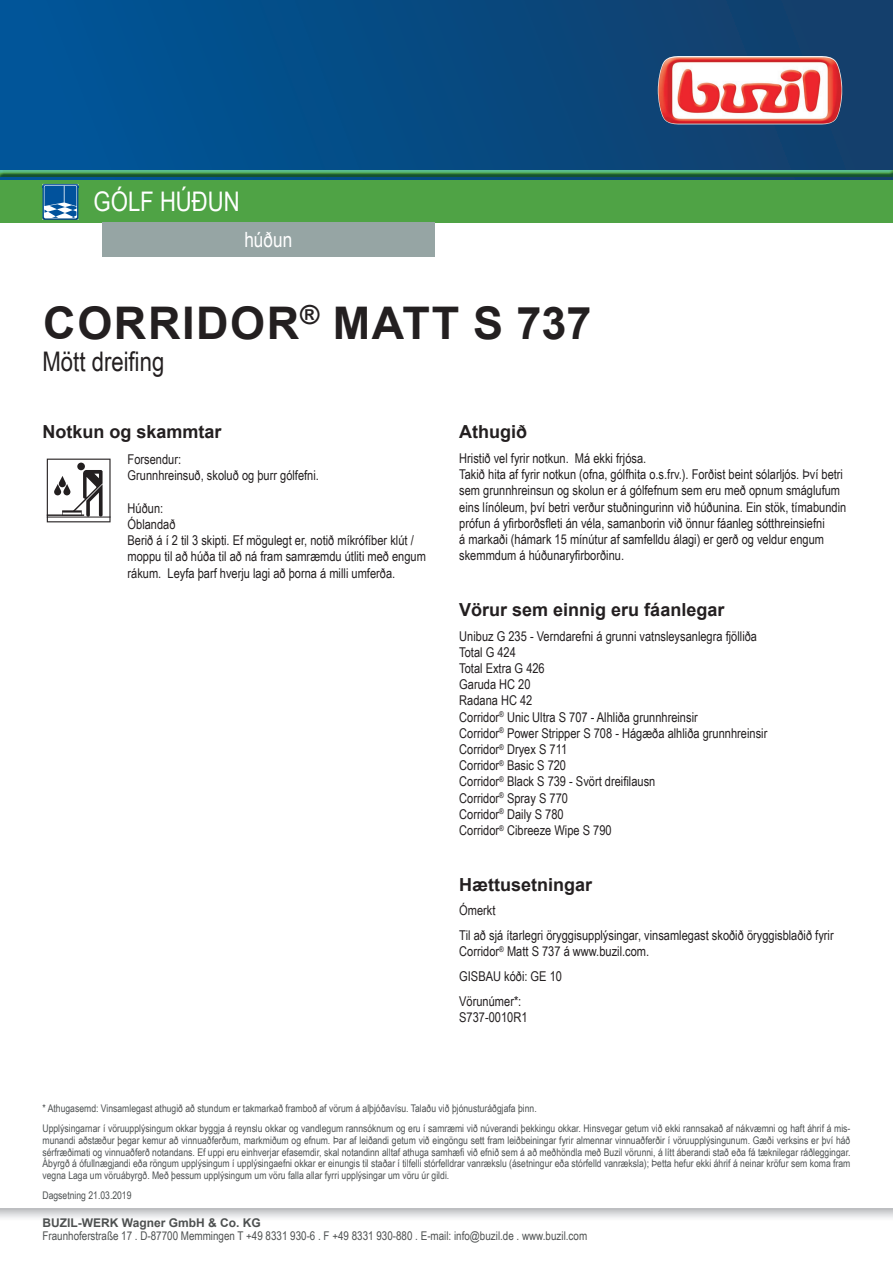
<style>
.page{position:relative;width:893px;height:1263px;background:#fff}
.page>*{position:absolute;margin:0;border:0;box-sizing:border-box;transform-origin:0 0}
.t1{font:700 45px "Arial";letter-spacing:.035em;color:#231f20}
.t2{font:27px "Arial Narrow";color:#231f20}
.t3{font:27px "Arial Narrow";color:#fff}
.t4{font:21px "Arial Narrow";color:#fff}
.t5{font:700 18px "Arial";color:#231f20}
.t6{font:13.5px/16.2px "Arial Narrow";color:#231f20}
.t7{font:12px "Arial Narrow";color:#4e5151}
.t8{font:700 12px "Arial";color:#4e5151}
.t9{font:10.5px/11.7px "Arial Narrow";color:#4d5152}
</style>
<div class="page">
<svg style="left:0;top:1209px;width:893px;height:9px;background:#d9dadc"></svg>
<svg style="left:47px;top:459px;width:64px;height:63px"></svg>
<div style="left:0;top:0;width:893px;height:180px;background:linear-gradient(to right,#00569a,#143e69)"></div>
<img style="left:658px;top:56px;width:184px;height:68px">
<hr style="left:0;top:0;width:1px;height:180px;background:#015599">
<div style="left:0;top:169px;width:893px;height:8px;background:#015599;opacity:.75"></div>
<div style="left:0;top:180px;width:893px;height:43px;background:#4fa345"></div>
<img style="left:43px;top:184px;width:35px;height:36px">
<svg style="left:44px;top:185px;width:35px;height:33px"></svg>
<div style="left:102px;top:223px;width:333px;height:34px;background:#96a5a4"></div>
<h2 class="t3" style="left:94px;top:182px;width:148px">GÓLF HÚÐUN</h2>
<h3 class="t4" style="left:244px;top:225px;width:49px">húðun</h3>
<h1 class="t1" style="left:43px;top:291px;width:550px">CORRIDOR<sup>®</sup> MATT S 737</h1>
<h2 class="t2" style="left:43px;top:342px;width:123px">Mött dreifing</h2>
<h3 class="t5" style="left:43px;top:419px;width:181px">Notkun og skammtar</h3>
<p class="t6" style="left:128px;top:451px;width:193px">Forsendur:<br>Grunnhreinsuð, skoluð og þurr gólfefni.</p>
<p class="t6" style="left:128px;top:499px;width:300px">Húðun:<br>Óblandað<br>Berið á í 2 til 3 skipti. Ef mögulegt er, notið míkrófíber klút / moppu til að húða til að ná fram samræmdu útliti með engum rákum. Leyfa þarf hverju lagi að þorna á milli umferða.</p>
<h3 class="t5" style="left:459px;top:419px;width:69px">Athugið</h3>
<p class="t6" style="left:459px;top:450px;width:389px">Hristið vel fyrir notkun. Má ekki frjósa.<br>Takið hita af fyrir notkun (ofna, gólfhita o.s.frv.). Forðist beint sólarljós. Því betri sem grunnhreinsun og skolun er á gólfefnum sem eru með opnum smáglufum eins línóleum, því betri verður stuðningurinn við húðunina. Ein stök, tímabundin prófun á yfirborðsfleti án véla, samanborin við önnur fáanleg sótthreinsiefni<br>á markaði (hámark 15 mínútur af samfelldu álagi) er gerð og veldur engum skemmdum á húðunaryfirborðinu.</p>
<h3 class="t5" style="left:459px;top:597px;width:267px">Vörur sem einnig eru fáanlegar</h3>
<p class="t6" style="left:459px;top:627px;width:310px">Unibuz G 235 - Verndarefni á grunni vatnsleysanlegra fjölliða<br>Total G 424<br>Total Extra G 426<br>Garuda HC 20<br>Radana HC 42<br>Corridor<sup>®</sup> Unic Ultra S 707 - Alhliða grunnhreinsir<br>Corridor<sup>®</sup> Power Stripper S 708 - Hágæða alhliða grunnhreinsir<br>Corridor<sup>®</sup> Dryex S 711<br>Corridor<sup>®</sup> Basic S 720<br>Corridor<sup>®</sup> Black S 739 - Svört dreifilausn<br>Corridor<sup>®</sup> Spray S 770<br>Corridor<sup>®</sup> Daily S 780<br>Corridor<sup>®</sup> Cibreeze Wipe S 790</p>
<h3 class="t5" style="left:459px;top:872px;width:135px">Hættusetningar</h3>
<p class="t6" style="left:459px;top:898px;width:376px;line-height:24.8px">Ómerkt<br>Til að sjá ítarlegri öryggisupplýsingar, vinsamlegast skoðið öryggisblaðið fyrir</p>
<p class="t6" style="left:459px;top:939px;width:191px;line-height:24.8px">Corridor<sup>®</sup> Matt S 737 á www.buzil.com.<br>GISBAU kóði: GE 10<br>Vörunúmer*:</p>
<p class="t6" style="left:459px;top:1008px;width:70px">S737-0010R1</p>
<p class="t9" style="left:43px;top:1098px;width:809px;line-height:20.2px">* Athugasemd: Vinsamlegast athugið að stundum er takmarkað framboð af vörum á alþjóðavísu. Talaðu við þjónusturáðgjafa þinn.<br>Upplýsingarnar í vöruupplýsingum okkar byggja á reynslu okkar og vandlegum rannsóknum og eru í samræmi við núverandi þekkingu okkar. Hinsvegar getum við ekki rannsakað af nákvæmni og haft áhrif á mis-</p>
<p class="t9" style="left:43px;top:1134px;width:809px;text-align:justify">munandi aðstæður þegar kemur að vinnuaðferðum, markmiðum og efnum. Þar af leiðandi getum við eingöngu sett fram leiðbeiningar fyrir almennar vinnuaðferðir í vöruupplýsingunum. Gæði verksins er því háð sérfræðimati og vinnuaðferð notandans. Ef uppi eru einhverjar efasemdir, skal notandinn alltaf athuga samhæfi við efnið sem á að meðhöndla með Buzil vörunni, á lítt áberandi stað eða fá tæknilegar ráðleggingar.<br>Ábyrgð á ófullnægjandi eða röngum upplýsingum í upplýsingaefni okkar er einungis til staðar í tilfelli stórfelldrar vanrækslu (ásetningur eða stórfelld vanræksla); Þetta hefur ekki áhrif á neinar kröfur sem koma fram vegna Laga um vöruábyrgð. Með þessum upplýsingum um vöru falla allar fyrri upplýsingar um vöru úr gildi.</p>
<p class="t9" style="left:43px;top:1189px;width:91px">Dagsetning 21.03.2019</p>
<p class="t8" style="left:43px;top:1214px;width:220px">BUZIL-WERK Wagner GmbH &amp; Co. KG</p>
<p class="t7" style="left:43px;top:1227px;width:546px">Fraunhoferstraße 17 . D-87700 Memmingen T +49 8331 930-6 . F +49 8331 930-880 . E-mail: info@buzil.de . www.buzil.com</p>
</div>
